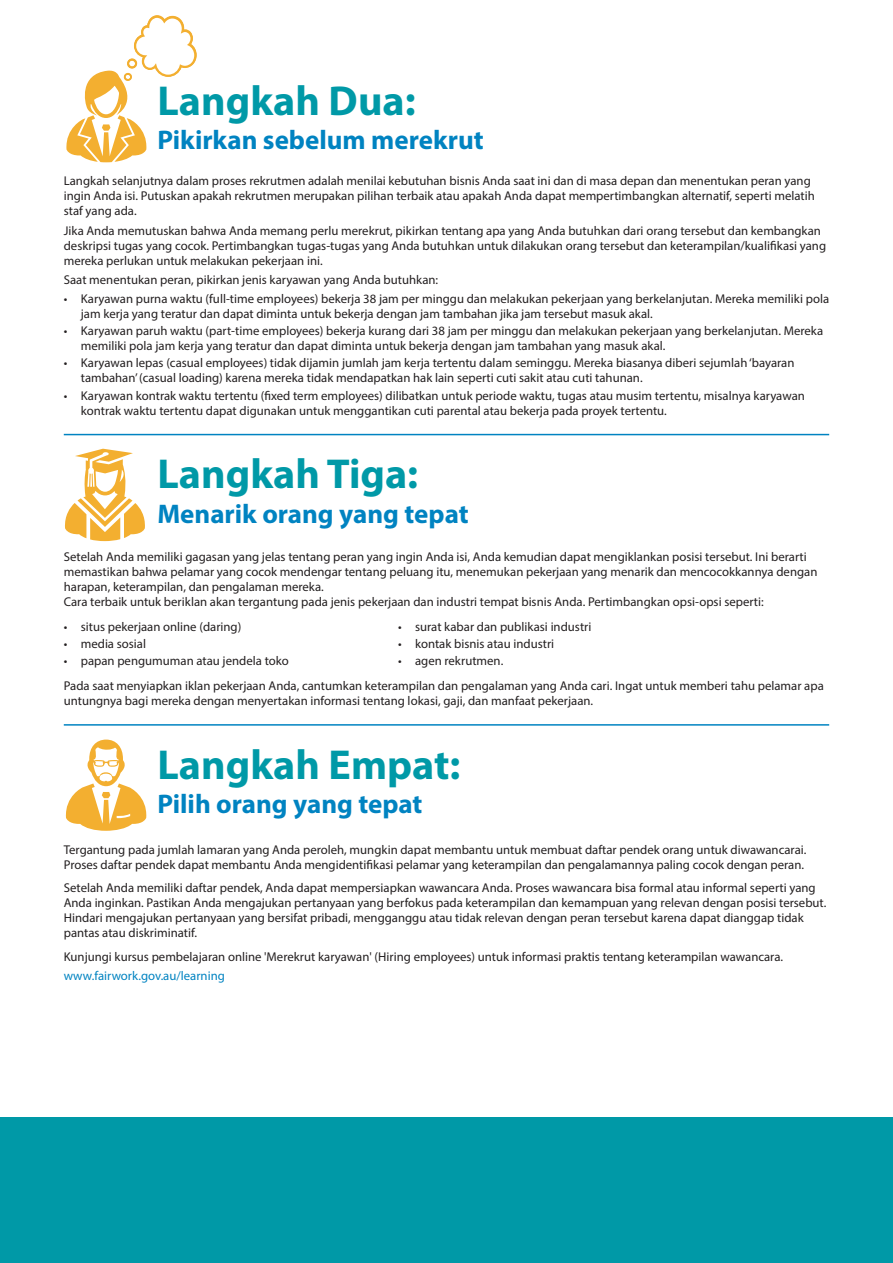
<style>
.page{position:relative;width:893px;height:1263px;background:#fff}
.page>*{position:absolute;margin:0;border:0;box-sizing:border-box;transform-origin:0 0}
.Body_Copy{font:700 42px "Myriad Pro";color:#0099a7}
.Body_Copy-2{font:700 27px "Myriad Pro";color:#0083c1}
.Body_Copy-3{font:12.75px/15px "Myriad Pro";color:#231f20}
.Bullet_point{font:12.75px/15px "Myriad Pro";color:#231f20}
.Bullet_point-2{font:12.75px "Myriad Pro";color:#0083c1}
</style>
<div class="page">
<div style="left:0;top:1118px;width:893px;height:145px;background:#0099a7"></div>
<svg style="left:65px;top:739px;width:82px;height:92px"></svg>
<svg style="left:65px;top:449px;width:80px;height:92px"></svg>
<hr style="left:64px;top:434px;width:765px;height:1px;background:#0083c1">
<hr style="left:64px;top:724px;width:765px;height:2px;background:#0083c1">
<svg style="left:66px;top:15px;width:131px;height:147px"></svg>
<p class="Body_Copy" style="left:157px;top:73px;width:260px">Langkah Dua:</p>
<p class="Body_Copy-2" style="left:157px;top:122px;width:328px">Pikirkan sebelum merekrut</p>
<p class="Body_Copy-3" style="left:64px;top:173px;width:752px">Langkah selanjutnya dalam proses rekrutmen adalah menilai kebutuhan bisnis Anda saat ini dan di masa depan dan menentukan peran yang ingin Anda isi. Putuskan apakah rekrutmen merupakan pilihan terbaik atau apakah Anda dapat mempertimbangkan alternatif, seperti melatih staf yang ada.</p>
<p class="Body_Copy-3" style="left:64px;top:223px;width:764px">Jika Anda memutuskan bahwa Anda memang perlu merekrut, pikirkan tentang apa yang Anda butuhkan dari orang tersebut dan kembangkan deskripsi tugas yang cocok. Pertimbangkan tugas-tugas yang Anda butuhkan untuk dilakukan orang tersebut dan keterampilan/kualifikasi yang mereka perlukan untuk melakukan pekerjaan ini.</p>
<p class="Body_Copy-3" style="left:64px;top:272px;width:376px">Saat menentukan peran, pikirkan jenis karyawan yang Anda butuhkan:</p>
<p class="Body_Copy-3" style="left:81px;top:291px;width:750px;text-indent:-17px">• Karyawan purna waktu (full-time employees) bekerja 38 jam per minggu dan melakukan pekerjaan yang berkelanjutan. Mereka memiliki pola jam kerja yang teratur dan dapat diminta untuk bekerja dengan jam tambahan jika jam tersebut masuk akal.</p>
<p class="Body_Copy-3" style="left:81px;top:323px;width:744px;text-indent:-17px">• Karyawan paruh waktu (part-time employees) bekerja kurang dari 38 jam per minggu dan melakukan pekerjaan yang berkelanjutan. Mereka memiliki pola jam kerja yang teratur dan dapat diminta untuk bekerja dengan jam tambahan yang masuk akal.</p>
<p class="Body_Copy-3" style="left:81px;top:355px;width:715px;text-indent:-17px">• Karyawan lepas (casual employees) tidak dijamin jumlah jam kerja tertentu dalam seminggu. Mereka biasanya diberi sejumlah ‘bayaran tambahan’ (casual loading) karena mereka tidak mendapatkan hak lain seperti cuti sakit atau cuti tahunan.</p>
<p class="Body_Copy-3" style="left:81px;top:388px;width:726px;text-indent:-17px">• Karyawan kontrak waktu tertentu (fixed term employees) dilibatkan untuk periode waktu, tugas atau musim tertentu, misalnya karyawan kontrak waktu tertentu dapat digunakan untuk menggantikan cuti parental atau bekerja pada proyek tertentu.</p>
<p class="Body_Copy" style="left:157px;top:447px;width:262px">Langkah Tiga:</p>
<p class="Body_Copy-2" style="left:157px;top:496px;width:313px">Menarik orang yang tepat</p>
<p class="Body_Copy-3" style="left:64px;top:549px;width:755px">Setelah Anda memiliki gagasan yang jelas tentang peran yang ingin Anda isi, Anda kemudian dapat mengiklankan posisi tersebut. Ini berarti memastikan bahwa pelamar yang cocok mendengar tentang peluang itu, menemukan pekerjaan yang menarik dan mencocokkannya dengan harapan, keterampilan, dan pengalaman mereka.</p>
<p class="Body_Copy-3" style="left:64px;top:594px;width:701px">Cara terbaik untuk beriklan akan tergantung pada jenis pekerjaan dan industri tempat bisnis Anda. Pertimbangkan opsi-opsi seperti:</p>
<p class="Body_Copy-3" style="left:64px;top:619px;width:179px">• situs pekerjaan online (daring)</p>
<p class="Body_Copy-3" style="left:64px;top:636px;width:84px">• media sosial</p>
<p class="Body_Copy-3" style="left:64px;top:653px;width:226px">• papan pengumuman atau jendela toko</p>
<p class="Body_Copy-3" style="left:398px;top:619px;width:195px">• surat kabar dan publikasi industri</p>
<p class="Body_Copy-3" style="left:398px;top:636px;width:158px">• kontak bisnis atau industri</p>
<p class="Body_Copy-3" style="left:398px;top:653px;width:107px">• agen rekrutmen.</p>
<p class="Bullet_point" style="left:64px;top:678px;width:761px">Pada saat menyiapkan iklan pekerjaan Anda, cantumkan keterampilan dan pengalaman yang Anda cari. Ingat untuk memberi tahu pelamar apa untungnya bagi mereka dengan menyertakan informasi tentang lokasi, gaji, dan manfaat pekerjaan.</p>
<p class="Body_Copy" style="left:157px;top:737px;width:305px">Langkah Empat:</p>
<p class="Body_Copy-2" style="left:157px;top:786px;width:267px">Pilih orang yang tepat</p>
<p class="Body_Copy-3" style="left:64px;top:842px;width:744px">Tergantung pada jumlah lamaran yang Anda peroleh, mungkin dapat membantu untuk membuat daftar pendek orang untuk diwawancarai.<br>Proses daftar pendek dapat membantu Anda mengidentifikasi pelamar yang keterampilan dan pengalamannya paling cocok dengan peran.</p>
<p class="Body_Copy-3" style="left:64px;top:880px;width:764px">Setelah Anda memiliki daftar pendek, Anda dapat mempersiapkan wawancara Anda. Proses wawancara bisa formal atau informal seperti yang Anda inginkan. Pastikan Anda mengajukan pertanyaan yang berfokus pada keterampilan dan kemampuan yang relevan dengan posisi tersebut.<br>Hindari mengajukan pertanyaan yang bersifat pribadi, mengganggu atau tidak relevan dengan peran tersebut karena dapat dianggap tidak pantas atau diskriminatif.</p>
<p class="Body_Copy-3" style="left:64px;top:949px;width:721px">Kunjungi kursus pembelajaran online 'Merekrut karyawan' (Hiring employees) untuk informasi praktis tentang keterampilan wawancara.</p>
<p class="Bullet_point-2" style="left:64px;top:968px;width:163px">www.fairwork.gov.au/learning</p>
</div>
